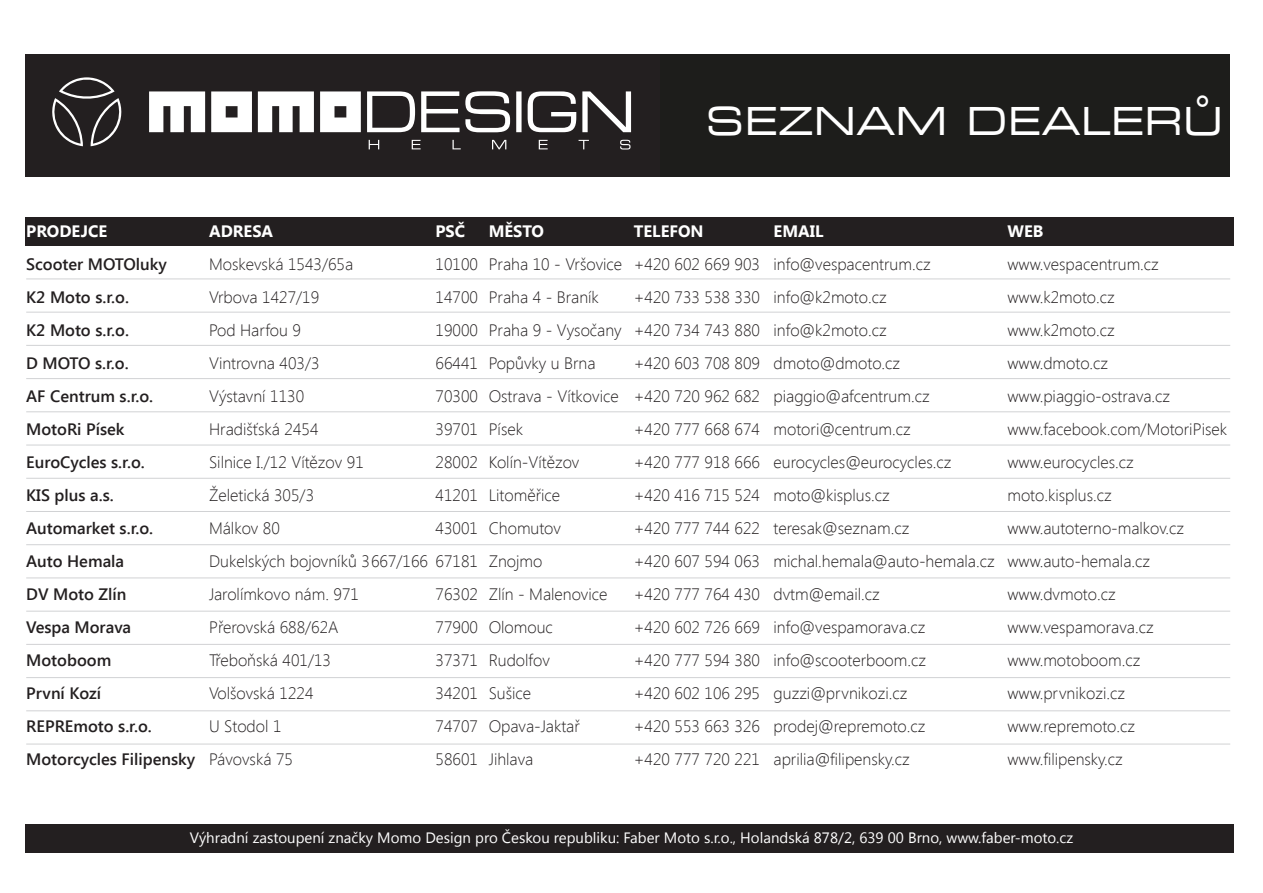
<style>
.page{position:relative;width:1263px;height:893px;background:#fff}
.page>*{position:absolute;margin:0;border:0;box-sizing:border-box;transform-origin:0 0}
.t1{font:39px "Eurostile Extended";color:#fff}
.t2{font:300 16.5px/33px "Segoe UI";color:#231f20}
.t3{font:600 16.5px/33px "Segoe UI";color:#231f20}
.t4{font:700 16.5px "Segoe UI";color:#fff}
.t5{font:15px "Segoe UI";color:#fff}
</style>
<div class="page">
<div style="left:26px;top:217px;width:1208px;height:29px;background:#231f20"></div>
<div style="left:26px;top:824px;width:1208px;height:29px;background:#231f20"></div>
<hr style="left:26px;top:411px;width:1204px;height:1px;background:#d1d2d4">
<hr style="left:26px;top:644px;width:1204px;height:1px;background:#d1d2d4">
<hr style="left:26px;top:478px;width:1204px;height:1px;background:#d1d2d4">
<hr style="left:26px;top:710px;width:1204px;height:1px;background:#d1d2d4">
<hr style="left:26px;top:744px;width:1204px;height:1px;background:#d1d2d4">
<hr style="left:26px;top:378px;width:1204px;height:1px;background:#d1d2d4">
<hr style="left:26px;top:611px;width:1204px;height:1px;background:#d1d2d4">
<hr style="left:26px;top:312px;width:1204px;height:1px;background:#d1d2d4">
<hr style="left:26px;top:544px;width:1204px;height:1px;background:#d1d2d4">
<hr style="left:26px;top:445px;width:1204px;height:1px;background:#d1d2d4">
<hr style="left:26px;top:677px;width:1204px;height:1px;background:#d1d2d4">
<hr style="left:26px;top:345px;width:1204px;height:1px;background:#d1d2d4">
<hr style="left:26px;top:578px;width:1204px;height:1px;background:#d1d2d4">
<hr style="left:26px;top:279px;width:1204px;height:1px;background:#d1d2d4">
<hr style="left:26px;top:511px;width:1204px;height:1px;background:#d1d2d4">
<div style="left:595px;top:55px;width:635px;height:122px;background:#1d1d1b"></div>
<div style="left:26px;top:55px;width:634px;height:122px;background:#231f20"></div>
<svg style="left:149px;top:91px;width:482px;height:41px"></svg>
<svg style="left:52px;top:77px;width:70px;height:69px"></svg>
<svg style="left:369px;top:140px;width:10px;height:9px"></svg>
<svg style="left:412px;top:140px;width:9px;height:9px"></svg>
<svg style="left:452px;top:140px;width:9px;height:9px"></svg>
<svg style="left:492px;top:140px;width:14px;height:9px"></svg>
<svg style="left:539px;top:140px;width:9px;height:9px"></svg>
<svg style="left:579px;top:140px;width:10px;height:9px"></svg>
<svg style="left:620px;top:140px;width:10px;height:9px"></svg>
<h1 class="t1" style="left:706px;top:94px;width:519px">SEZNAM DEALERU°</h1>
<p class="t4" style="left:26px;top:219px;width:83px">PRODEJCE</p>
<p class="t3" style="left:26px;top:246px;width:170px">Scooter MOTOluky<br>K2 Moto s.r.o.<br>K2 Moto s.r.o.<br>D MOTO s.r.o.<br>AF Centrum s.r.o.<br>MotoRi Písek<br>EuroCycles s.r.o.<br>KIS plus a.s.<br>Automarket s.r.o.<br>Auto Hemala<br>DV Moto Zlín<br>Vespa Morava<br>Motoboom<br>První Kozí<br>REPREmoto s.r.o.<br>Motorcycles Filipensky</p>
<p class="t4" style="left:209px;top:219px;width:66px">ADRESA</p>
<p class="t2" style="left:209px;top:247px;width:220px">Moskevská 1543/65a<br>Vrbova 1427/19<br>Pod Harfou 9<br>Vintrovna 403/3<br>Výstavní 1130<br>Hradišťská 2454<br>Silnice I./12 Vítězov 91<br>Želetická 305/3<br>Málkov 80<br>Dukelských bojovníků 3667/166<br>Jarolímkovo nám. 971<br>Přerovská 688/62A<br>Třeboňská 401/13<br>Volšovská 1224<br>U Stodol 1<br>Pávovská 75</p>
<p class="t4" style="left:435px;top:219px;width:31px">PSČ</p>
<p class="t2" style="left:435px;top:247px;width:44px;text-align:justify">10100<br>14700<br>19000<br>66441<br>70300<br>39701<br>28002<br>41201<br>43001<br>67181<br>76302<br>77900<br>37371<br>34201<br>74707<br>58601</p>
<p class="t4" style="left:489px;top:219px;width:57px">MĚSTO</p>
<p class="t2" style="left:489px;top:247px;width:135px">Praha 10 - Vršovice<br>Praha 4 - Braník<br>Praha 9 - Vysočany<br>Popůvky u Brna<br>Ostrava - Vítkovice<br>Písek<br>Kolín-Vítězov<br>Litoměřice<br>Chomutov<br>Znojmo<br>Zlín - Malenovice<br>Olomouc<br>Rudolfov<br>Sušice<br>Opava-Jaktař<br>Jihlava</p>
<p class="t4" style="left:634px;top:219px;width:71px">TELEFON</p>
<p class="t2" style="left:634px;top:247px;width:128px;text-align:justify">+420 602 669 903 +420 733 538 330 +420 734 743 880 +420 603 708 809 +420 720 962 682 +420 777 668 674 +420 777 918 666 +420 416 715 524 +420 777 744 622 +420 607 594 063 +420 777 764 430 +420 602 726 669 +420 777 594 380 +420 602 106 295 +420 553 663 326 +420 777 720 221</p>
<p class="t4" style="left:774px;top:219px;width:51px">EMAIL</p>
<p class="t2" style="left:774px;top:247px;width:223px">info@vespacentrum.cz info@k2moto.cz info@k2moto.cz dmoto@dmoto.cz piaggio@afcentrum.cz motori@centrum.cz eurocycles@eurocycles.cz moto@kisplus.cz teresak@seznam.cz michal.hemala@auto-hemala.cz dvtm@email.cz info@vespamorava.cz info@scooterboom.cz guzzi@prvnikozi.cz prodej@repremoto.cz aprilia@filipensky.cz</p>
<p class="t4" style="left:1007px;top:219px;width:37px">WEB</p>
<p class="t2" style="left:1007px;top:247px;width:221px">www.vespacentrum.cz www.k2moto.cz<br>www.k2moto.cz<br>www.dmoto.cz www.piaggio-ostrava.cz www.facebook.com/MotoriPisek www.eurocycles.cz moto.kisplus.cz www.autoterno-malkov.cz www.auto-hemala.cz www.dvmoto.cz www.vespamorava.cz www.motoboom.cz www.prvnikozi.cz www.repremoto.cz www.filipensky.cz</p>
<p class="t5" style="left:190px;top:827px;width:885px">Výhradní zastoupení značky Momo Design pro Českou republiku: Faber Moto s.r.o., Holandská 878/2, 639 00 Brno, www.faber-moto.cz</p>
</div>
